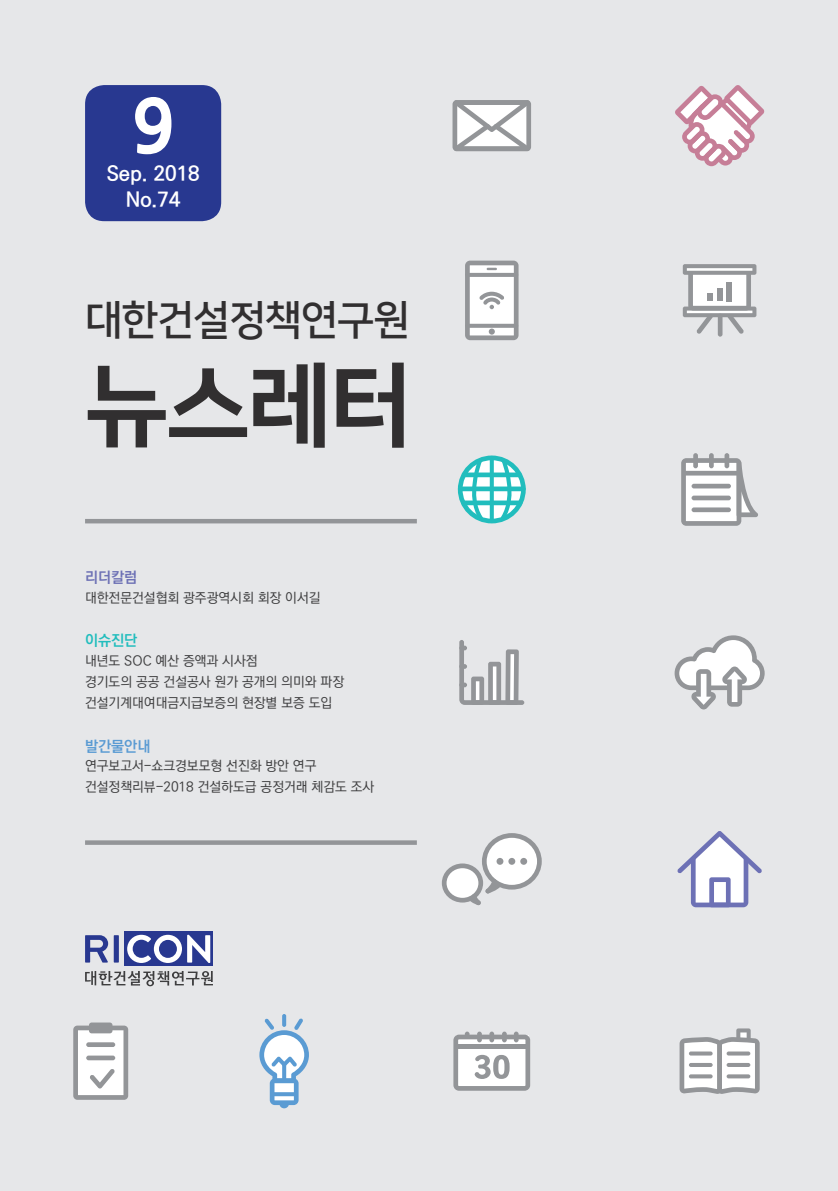
<style>
.page{position:relative;width:838px;height:1191px;background:#e6e7e9}
.page>*{position:absolute;margin:0;border:0;box-sizing:border-box;transform-origin:0 0}
.t1{font:91.5px "Nanum Square EB";color:#312f30}
.t2{font:800 72.45px "Nanum Gothic";color:#fff}
.t3{font:40.95px "Nanum Square B";letter-spacing:-.03em;color:#312f30}
.t4{font:700 20.25px "Ko Pub Dotum";color:#fff}
.t5{font:700 15px "Ko Pub Dotum";color:#5a9bd3}
.t6{font:700 15px "Ko Pub Dotum";color:#6d71b5}
.t7{font:700 15px "Ko Pub Dotum";color:#21bdbd}
.t8{font:500 13.5px "Ko Pub Dotum";color:#3e3e3f}
</style>
<div class="page">
<svg style="left:85px;top:971px;width:128px;height:15px"></svg>
<div style="left:124px;top:931px;width:89px;height:34px;background:#283890"></div>
<svg style="left:85px;top:935px;width:23px;height:27px"></svg>
<div style="left:114px;top:935px;width:5px;height:27px;background:#283890"></div>
<svg style="left:127px;top:934px;width:83px;height:29px"></svg>
<svg style="left:73px;top:1022px;width:55px;height:77px;background:#d4d5d6"></svg>
<svg style="left:282px;top:1014px;width:4px;height:13px"></svg>
<svg style="left:259px;top:1018px;width:50px;height:90px"></svg>
<svg style="left:282px;top:1061px;width:4px;height:20px"></svg>
<svg style="left:453px;top:1034px;width:77px;height:56px;background:#d4d5d6"></svg>
<div style="left:489px;top:1031px;width:5px;height:11px;background:#939598;border-radius:2px"></div>
<div style="left:502px;top:1031px;width:5px;height:11px;background:#939598;border-radius:2px"></div>
<hr style="left:514px;top:1031px;width:4px;height:11px;background:#939598;border-radius:2px">
<div style="left:477px;top:1031px;width:5px;height:11px;background:#939598;border-radius:2px"></div>
<hr style="left:456px;top:1044px;width:72px;height:4px;background:#939598">
<svg style="left:452px;top:100px;width:79px;height:51px;background:#cdced0"></svg>
<svg style="left:675px;top:85px;width:89px;height:81px"></svg>
<svg style="left:442px;top:833px;width:100px;height:72px"></svg>
<svg style="left:677px;top:831px;width:85px;height:76px"></svg>
<svg style="left:459px;top:640px;width:65px;height:65px"></svg>
<svg style="left:674px;top:635px;width:90px;height:74px"></svg>
<svg style="left:679px;top:1028px;width:80px;height:65px"></svg>
<div style="left:693px;top:453px;width:5px;height:15px;background:#939598;border-radius:2px"></div>
<svg style="left:709px;top:453px;width:4px;height:15px"></svg>
<div style="left:724px;top:453px;width:5px;height:15px;background:#939598;border-radius:2px"></div>
<svg style="left:681px;top:458px;width:77px;height:68px"></svg>
<svg style="left:458px;top:455px;width:68px;height:68px"></svg>
<svg style="left:465px;top:261px;width:53px;height:79px;background:#d3d4d5"></svg>
<svg style="left:683px;top:264px;width:73px;height:70px"></svg>
<hr style="left:85px;top:519px;width:332px;height:4px;background:#939598">
<div style="left:85px;top:840px;width:332px;height:5px;background:#939598"></div>
<div style="left:85px;top:85px;width:136px;height:136px;background:#283890;border-radius:19px"></div>
<p class="t2" style="left:131px;top:87px;width:45px">9</p>
<p class="t4" style="left:107px;top:163px;width:94px">Sep. 2018</p>
<p class="t4" style="left:126px;top:189px;width:56px">No.74</p>
<p class="t3" style="left:85px;top:299px;width:327px">대한건설정책연구원</p>
<p class="t1" style="left:85px;top:355px;width:329px">뉴스레터</p>
<p class="t6" style="left:85px;top:570px;width:54px">리더칼럼</p>
<p class="t8" style="left:85px;top:591px;width:237px">대한전문건설협회 광주광역시회 회장 이서길</p>
<p class="t7" style="left:85px;top:633px;width:54px">이슈진단</p>
<p class="t8" style="left:85px;top:654px;width:174px">내년도 SOC 예산 증액과 시사점</p>
<p class="t8" style="left:85px;top:675px;width:260px">경기도의 공공 건설공사 원가 공개의 의미와 파장</p>
<p class="t8" style="left:85px;top:696px;width:249px">건설기계대여대금지급보증의 현장별 보증 도입</p>
<p class="t5" style="left:85px;top:738px;width:67px">발간물안내</p>
<p class="t8" style="left:85px;top:759px;width:233px">연구보고서-쇼크경보모형 선진화 방안 연구</p>
<p class="t8" style="left:85px;top:780px;width:291px">건설정책리뷰-2018 건설하도급 공정거래 체감도 조사</p>
</div>
